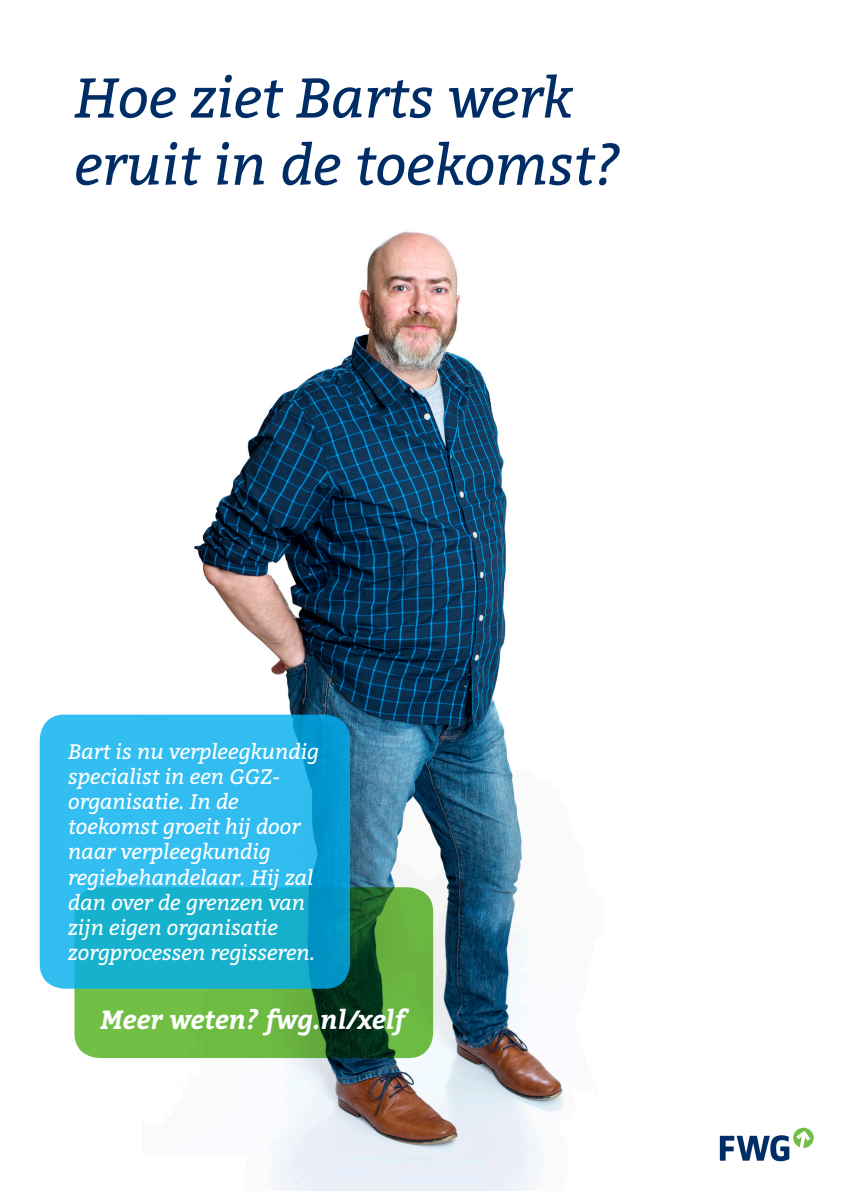
<style>
.page{position:relative;width:844px;height:1191px;background:#fff}
.page>*{position:absolute;margin:0;border:0;box-sizing:border-box;transform-origin:0 0}
.t1{font:italic 56px/67.2px "Bitter";color:#002d66}
.t2{font:italic 700 26.25px "Bitter";color:#fff}
.t3{font:italic 21px/25.2px "Bitter";color:#fff}
</style>
<div class="page">
<img style="left:142px;top:231px;width:422px;height:960px">
<svg style="left:719px;top:1127px;width:94px;height:34px"></svg>
<svg style="left:74px;top:887px;width:359px;height:171px;background:#549a3a"></svg>
<svg style="left:40px;top:714px;width:310px;height:274px;background:#24b4e1"></svg>
<p class="t1" style="left:74px;top:63px;width:547px">Hoe ziet Barts werk eruit in de toekomst?</p>
<p class="t3" style="left:68px;top:738px;width:252px">Bart is nu verpleegkundig specialist in een GGZ&shy;organisatie. In de toekomst groeit hij door naar verpleegkundig regiebehandelaar. Hij zal dan over de grenzen van zijn eigen organisatie zorgprocessen regisseren.</p>
<p class="t2" style="left:100px;top:1000px;width:306px">Meer weten? fwg.nl/xelf</p>
</div>
